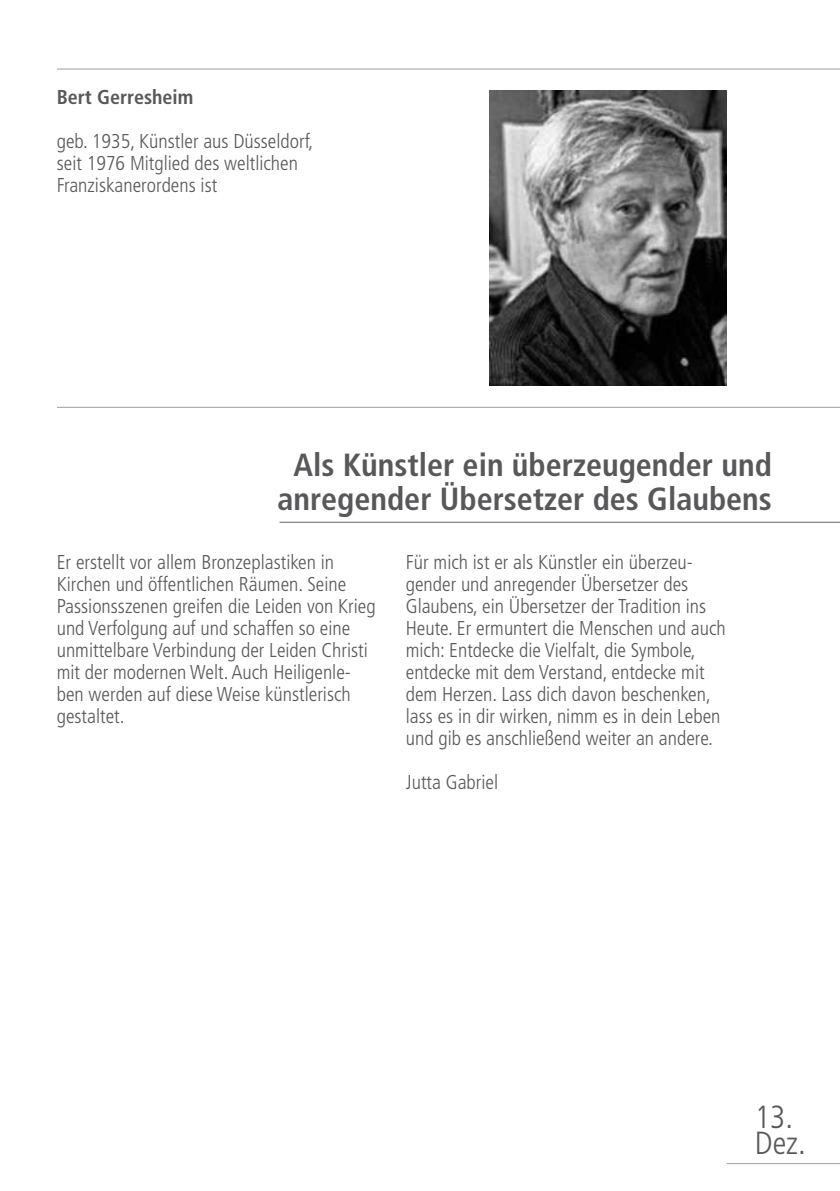
<style>
.page{position:relative;width:840px;height:1191px;background:#fff}
.page>*{position:absolute;margin:0;border:0;box-sizing:border-box;transform-origin:0 0}
.t1{font:700 condensed 32px/34px "Frutiger";color:#58585a;text-align:center}
.t2{font:300 condensed 32px/26px "Frutiger";color:#58585a}
.t3{font:300 condensed 20px/22px "Frutiger";color:#58585a}
.t4{font:700 condensed 20px "Frutiger";color:#58585a}
</style>
<div class="page">
<svg style="left:57px;top:69px;width:782px;height:339px"></svg>
<hr style="left:726px;top:1163px;width:113px;height:1px;background:#9c9e9f">
<img style="left:489px;top:91px;width:237px;height:295px">
<hr style="left:279px;top:522px;width:560px;height:1px;background:#646567">
<p class="t4" style="left:57px;top:85px;width:138px">Bert Gerresheim</p>
<p class="t3" style="left:57px;top:130px;width:258px">geb. 1935, Künstler aus Düsseldorf, seit 1976 Mitglied des weltlichen<br>Franziskanerordens ist</p>
<h1 class="t1" style="left:277px;top:448px;width:495px">Als Künstler ein überzeugender und anregender Übersetzer des Glaubens</h1>
<p class="t3" style="left:57px;top:551px;width:320px">Er erstellt vor allem Bronzeplastiken in Kirchen und öffentlichen Räumen. Seine Passionsszenen greifen die Leiden von Krieg und Verfolgung auf und schaffen so eine unmittelbare Verbindung der Leiden Christi mit der modernen Welt. Auch Heiligenle&shy;ben werden auf diese Weise künstlerisch gestaltet.</p>
<p class="t3" style="left:405px;top:551px;width:321px">Für mich ist er als Künstler ein überzeu&shy;gender und anregender Übersetzer des Glaubens, ein Übersetzer der Tradition ins Heute. Er ermuntert die Menschen und auch mich: Entdecke die Vielfalt, die Symbole, entdecke mit dem Verstand, entdecke mit dem Herzen. Lass dich davon beschenken, lass es in dir wirken, nimm es in dein Leben und gib es anschließend weiter an andere.</p>
<p class="t3" style="left:405px;top:771px;width:94px">Jutta Gabriel</p>
<h1 class="t2" style="left:754px;top:1104px;width:52px">13.<br>Dez.</h1>
</div>
